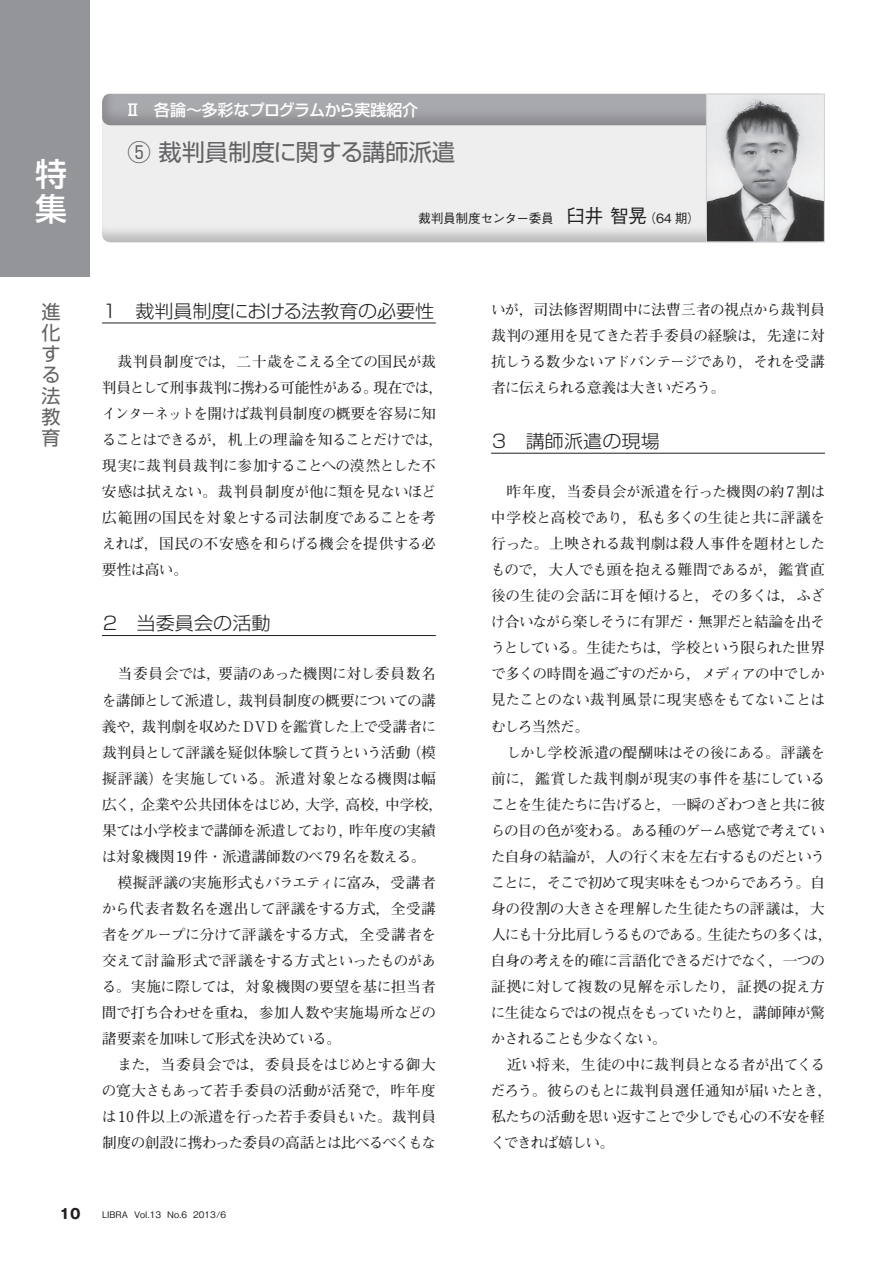
<style>
.page{position:relative;width:893px;height:1263px;background:#fff}
.page>*{position:absolute;margin:0;border:0;box-sizing:border-box;transform-origin:0 0}
.t1{font:500 31.95px/35.1px "Shin Go Pro";color:#fff}
.t2{font:23.4px "Shin Go Pro";letter-spacing:-.01em;color:#636366}
.t3{font:19.2px/21px "Shin Go Pro";color:#636366;text-align:justify}
.t4{font:300 18.15px "Shin Go Pro";letter-spacing:-.01em;color:#231f20;scale:1.05 1}
.t5{font:500 15.9px "Shin Go Pro";letter-spacing:-.035em;color:#fff}
.t6{font:700 14.7px/26.1px "Futo Min A101 Pro";letter-spacing:-.04em;color:#231f20}
.t7{font:700 13.8px "Gothic MB101 Pro";color:#231f20}
.t8{font:500 12.75px "Gothic BBB Pro";letter-spacing:-.03em;color:#231f20}
.t9{font:500 9px "Gothic BBB Pro";color:#231f20}
.s1{font-size:19.2px}
</style>
<div class="page">
<div style="left:0;top:0;width:89px;height:276px;background:#939598"></div>
<div style="left:101px;top:91px;width:726px;height:156px;background:#231f20;opacity:.25"></div>
<div style="left:101px;top:91px;width:726px;height:39px;background:#231f20;opacity:.2"></div>
<hr style="left:102px;top:323px;width:334px;height:1px;background:#231f20">
<hr style="left:102px;top:635px;width:334px;height:1px;background:#231f20">
<hr style="left:491px;top:453px;width:334px;height:1px;background:#231f20">
<img style="left:708px;top:96px;width:115px;height:144px">
<div style="left:706px;top:94px;width:119px;height:148px;border:1px solid #d1d2d4"></div>
<h1 class="t1" style="left:35px;top:152px;width:33px">特集</h1>
<h3 class="t3" style="left:41px;top:299px;width:20px">進化する法教育</h3>
<p class="t5" style="left:125px;top:97px;width:295px">Ⅱ　各論～多彩なプログラムから実践紹介</p>
<h2 class="t2" style="left:127px;top:133px;width:329px">⑤ 裁判員制度に関する講師派遣</h2>
<p class="t8" style="left:418px;top:208px;width:283px">裁判員制度センター委員　<span class="s1">臼井 智晃</span>（64 期）</p>
<p class="t4" style="left:103px;top:296px;width:317px">1　裁判員制度における法教育の必要性</p>
<p class="t6" style="left:102px;top:347px;width:343px">　裁判員制度では，二十歳をこえる全ての国民が裁判員として刑事裁判に携わる可能性がある。現在では，インターネットを開けば裁判員制度の概要を容易に知ることはできるが，机上の理論を知ることだけでは，現実に裁判員裁判に参加することへの漠然とした不安感は拭えない。裁判員制度が他に類を見ないほど広範囲の国民を対象とする司法制度であることを考えれば，国民の不安感を和らげる機会を提供する必要性は高い。</p>
<p class="t4" style="left:103px;top:609px;width:161px">2　当委員会の活動</p>
<p class="t6" style="left:102px;top:659px;width:343px">　当委員会では，要請のあった機関に対し委員数名を講師として派遣し，裁判員制度の概要についての講義や，裁判劇を収めた DVDを鑑賞した上で受講者に裁判員として評議を疑似体験して貰うという活動（模擬評議）を実施している。派遣対象となる機関は幅広く，企業や公共団体をはじめ，大学，高校，中学校，果ては小学校まで講師を派遣しており，昨年度の実績は対象機関19件・派遣講師数のべ79名を数える。　模擬評議の実施形式もバラエティに富み，受講者から代表者数名を選出して評議をする方式，全受講者をグループに分けて評議をする方式，全受講者を交えて討論形式で評議をする方式といったものがある。実施に際しては，対象機関の要望を基に担当者間で打ち合わせを重ね，参加人数や実施場所などの諸要素を加味して形式を決めている。<br>　また，当委員会では，委員長をはじめとする御大の寛大さもあって若手委員の活動が活発で，昨年度は10件以上の派遣を行った若手委員もいた。裁判員制度の創設に携わった委員の高話とは比べるべくもな</p>
<p class="t6" style="left:491px;top:294px;width:336px;text-align:justify">いが，司法修習期間中に法曹三者の視点から裁判員裁判の運用を見てきた若手委員の経験は，先達に対抗しうる数少ないアドバンテージであり，それを受講者に伝えられる意義は大きいだろう。</p>
<p class="t4" style="left:492px;top:426px;width:161px">3　講師派遣の現場</p>
<p class="t6" style="left:491px;top:477px;width:343px">　昨年度，当委員会が派遣を行った機関の約7割は中学校と高校であり，私も多くの生徒と共に評議を行った。上映される裁判劇は殺人事件を題材としたもので，大人でも頭を抱える難問であるが，鑑賞直後の生徒の会話に耳を傾けると，その多くは，ふざけ合いながら楽しそうに有罪だ・無罪だと結論を出そうとしている。生徒たちは，学校という限られた世界で多くの時間を過ごすのだから，メディアの中でしか見たことのない裁判風景に現実感をもてないことはむしろ当然だ。<br>　しかし学校派遣の醍醐味はその後にある。評議を前に，鑑賞した裁判劇が現実の事件を基にしていることを生徒たちに告げると，一瞬のざわつきと共に彼らの目の色が変わる。ある種のゲーム感覚で考えていた自身の結論が，人の行く末を左右するものだということに，そこで初めて現実味をもつからであろう。自身の役割の大きさを理解した生徒たちの評議は，大人にも十分比肩しうるものである。生徒たちの多くは，自身の考えを的確に言語化できるだけでなく，一つの証拠に対して複数の見解を示したり，証拠の捉え方に生徒ならではの視点をもっていたりと，講師陣が驚かされることも少なくない。<br>　近い将来，生徒の中に裁判員となる者が出てくるだろう。彼らのもとに裁判員選任通知が届いたとき，私たちの活動を思い返すことで少しでも心の不安を軽くできれば嬉しい。</p>
<p class="t7" style="left:60px;top:1202px;width:22px">10</p>
<p class="t9" style="left:102px;top:1207px;width:126px">LIBRA Vol.13 No.6 2013/6</p>
</div>
